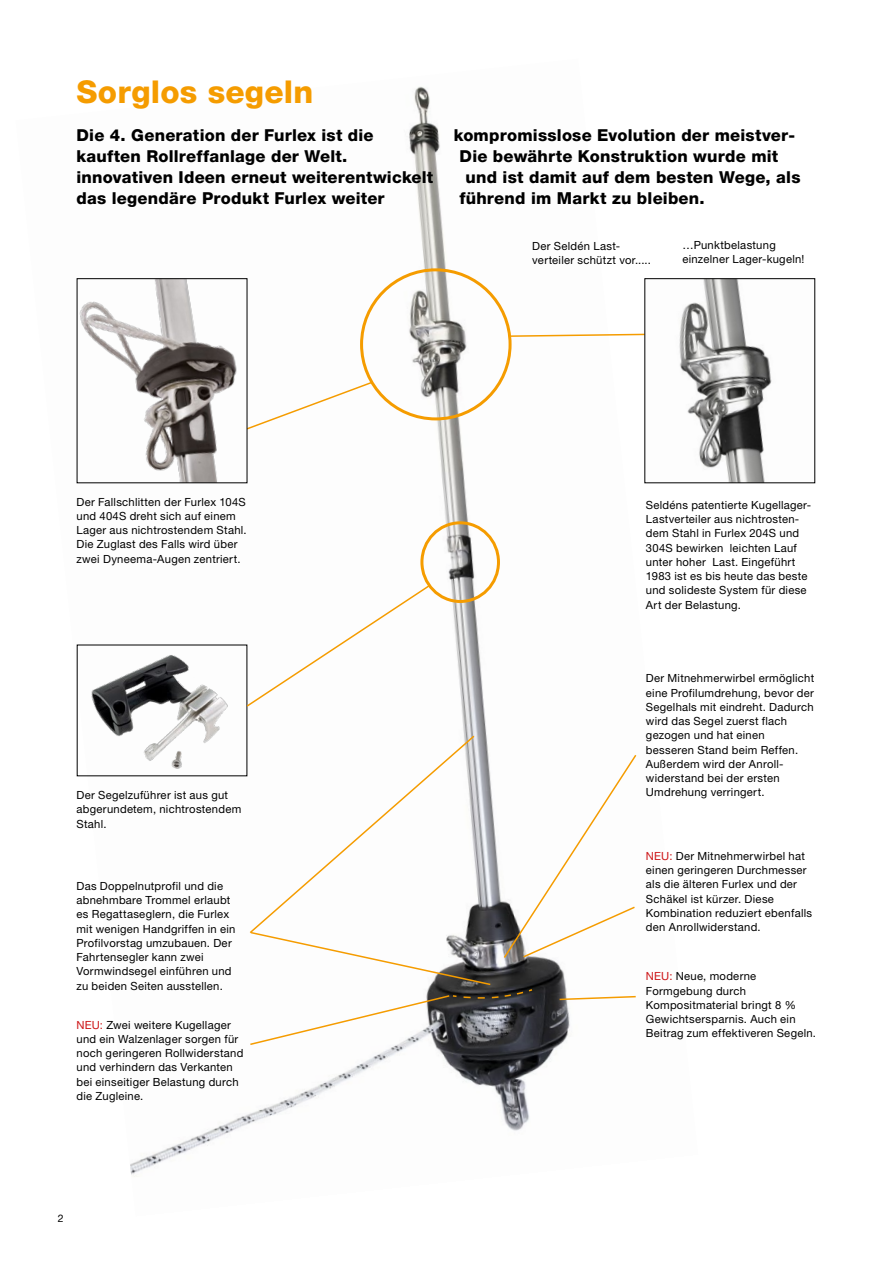
<style>
.page{position:relative;width:893px;height:1263px;background:#fff}
.page>*{position:absolute;margin:0;border:0;box-sizing:border-box;transform-origin:0 0}
.t1{font:800 31.5px "Helvetica Neue LT Pro";letter-spacing:.005em;color:#f59c00}
.t2{font:800 16.5px "Helvetica Neue LT Pro";letter-spacing:.015em;color:#000}
.t3{font:11.25px/14.2px "Helvetica Neue LT Pro";letter-spacing:.025em;color:#000}
.t4{font:10.5px "Helvetica Neue LT Pro";color:#000}
.s1{color:#cd1719}
</style>
<div class="page">
<img style="left:76px;top:86px;width:622px;height:1091px">
<div style="left:360px;top:268px;width:152px;height:152px;border:3px solid #f59c00;border-radius:50%"></div>
<div style="left:420px;top:521px;width:80px;height:82px;border:3px solid #f59c00;border-radius:50%"></div>
<svg style="left:509px;top:333px;width:136px;height:5px"></svg>
<svg style="left:247px;top:380px;width:127px;height:51px"></svg>
<svg style="left:248px;top:734px;width:228px;height:201px"></svg>
<img style="left:87px;top:648px;width:152px;height:124px">
<img style="left:647px;top:280px;width:125px;height:201px">
<img style="left:79px;top:280px;width:166px;height:201px">
<svg style="left:249px;top:753px;width:389px;height:293px"></svg>
<svg style="left:245px;top:583px;width:187px;height:125px"></svg>
<h1 class="t1" style="left:77px;top:73px;width:238px">Sorglos segeln</h1>
<h2 class="t2" style="left:76px;top:125px;width:299px">Die 4. Generation der Furlex ist die</h2>
<h2 class="t2" style="left:454px;top:125px;width:343px">kompromisslose Evolution der meistver-</h2>
<h2 class="t2" style="left:76px;top:146px;width:273px">kauften Rollreffanlage der Welt.</h2>
<h2 class="t2" style="left:460px;top:146px;width:320px">Die bewährte Konstruktion wurde mit</h2>
<h2 class="t2" style="left:76px;top:167px;width:358px">innovativen Ideen erneut weiterentwickelt</h2>
<h2 class="t2" style="left:465px;top:167px;width:337px">und ist damit auf dem besten Wege, als</h2>
<h2 class="t2" style="left:76px;top:188px;width:310px">das legendäre Produkt Furlex weiter</h2>
<h2 class="t2" style="left:459px;top:188px;width:247px">führend im Markt zu bleiben.</h2>
<p class="t3" style="left:532px;top:238px;width:120px">Der Seldén Last&shy;verteiler schützt vor.....</p>
<p class="t3" style="left:682px;top:237px;width:124px">…Punktbelastung einzelner Lager-kugeln!</p>
<p class="t3" style="left:76px;top:494px;width:172px">Der Fallschlitten der Furlex 104S und 404S dreht sich auf einem<br>Lager aus nichtrostendem Stahl.<br>Die Zuglast des Falls wird über zwei Dyneema-Augen zentriert.</p>
<p class="t3" style="left:77px;top:788px;width:166px">Der Segelzuführer ist aus gut abgerundetem, nichtrostendem<br>Stahl.</p>
<p class="t3" style="left:76px;top:878px;width:160px">Das Doppelnutprofil und die abnehmbare Trommel erlaubt es Regattaseglern, die Furlex mit wenigen Handgriffen in ein<br>Profilvorstag umzubauen. Der<br>Fahrtensegler kann zwei<br>Vormwindsegel einführen und zu beiden Seiten ausstellen.</p>
<p class="t3" style="left:76px;top:1017px;width:168px"><span class="s1">NEU:</span> Zwei weitere Kugellager und ein Walzenlager sorgen für noch geringeren Rollwiderstand und verhindern das Verkanten bei einseitiger Belastung durch die Zugleine.</p>
<p class="t4" style="left:58px;top:1211px;width:7px">2</p>
<p class="t3" style="left:646px;top:497px;width:167px">Seldéns patentierte Kugellager-<br>Lastverteiler aus nichtrosten&shy;dem Stahl in Furlex 204S und<br>304S bewirken leichten Lauf unter hoher Last. Eingeführt<br>1983 ist es bis heute das beste und solideste System für diese<br>Art der Belastung.</p>
<p class="t3" style="left:646px;top:671px;width:170px">Der Mitnehmerwirbel ermöglicht eine Profilumdrehung, bevor der<br>Segelhals mit eindreht. Dadurch wird das Segel zuerst flach gezogen und hat einen besseren Stand beim Reffen.<br>Außerdem wird der Anroll&shy;widerstand bei der ersten<br>Umdrehung verringert.</p>
<p class="t3" style="left:646px;top:848px;width:168px"><span class="s1">NEU:</span> Der Mitnehmerwirbel hat einen geringeren Durchmesser als die älteren Furlex und der<br>Schäkel ist kürzer. Diese<br>Kombination reduziert ebenfalls den Anrollwiderstand.</p>
<p class="t3" style="left:646px;top:969px;width:172px"><span class="s1">NEU:</span> Neue, moderne<br>Formgebung durch<br>Kompositmaterial bringt 8 %<br>Gewichtsersparnis. Auch ein<br>Beitrag zum effektiveren Segeln.</p>
</div>
